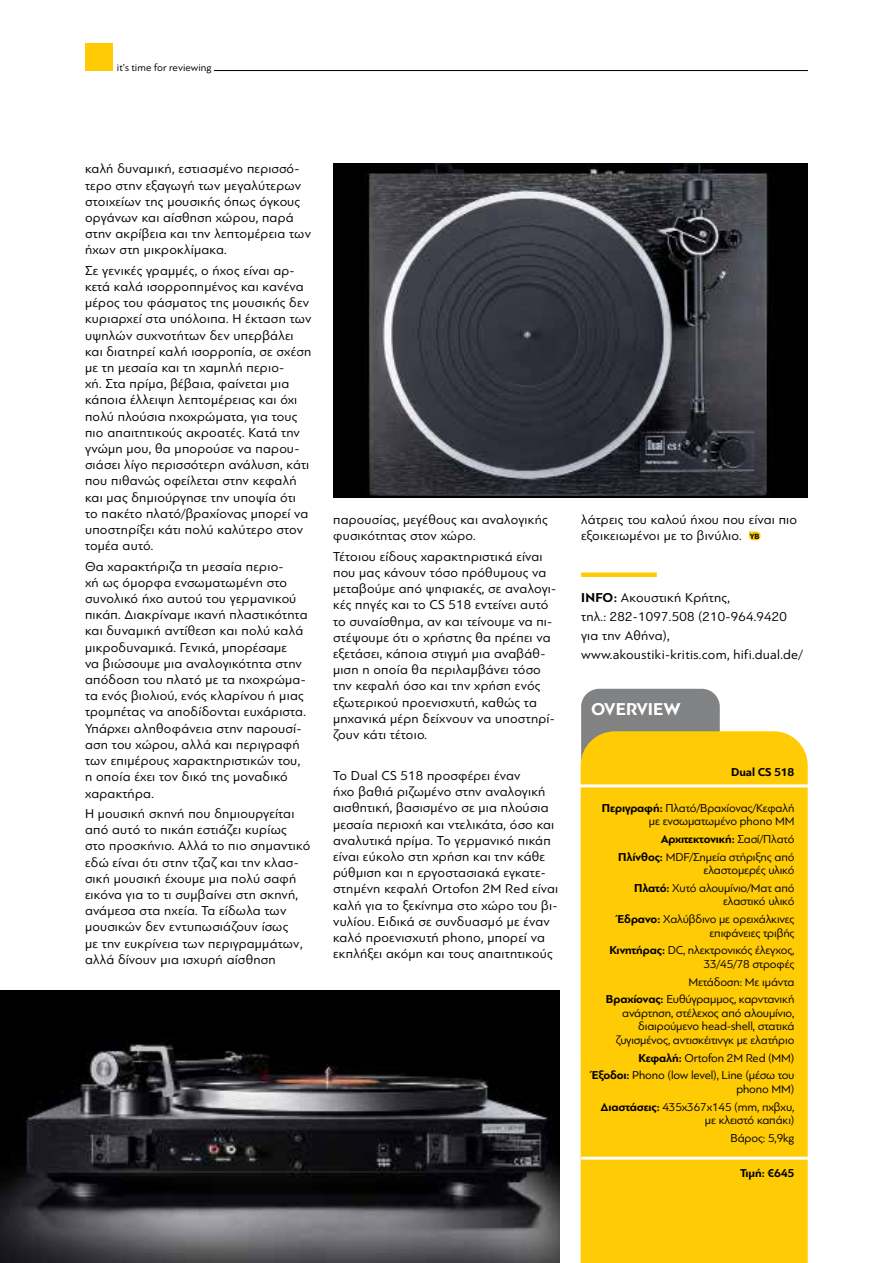
<style>
.page{position:relative;width:893px;height:1263px;background:#fff}
.page>*{position:absolute;margin:0;border:0;box-sizing:border-box;transform-origin:0 0}
.t1{font:700 18px "PF Bague Sans Pro";color:#fff}
.t2{font:13.5px/16.2px "PF Bague Sans Pro";letter-spacing:.02em;color:#000}
.t3{font:12px/17.7px "PF Bague Sans Pro";letter-spacing:-.01em;color:#000;text-align:right}
.t4{font:700 12px "PF Bague Sans Pro";letter-spacing:-.01em;color:#000}
.t5{font:10.5px "PF Bague Sans Pro";color:#000}
.s1{font-weight:700;font-size:7.95px}
.s2{font-weight:700}
</style>
<div class="page">
<hr style="left:214px;top:70px;width:594px;height:1px;background:#000">
<div style="left:85px;top:43px;width:27px;height:28px;background:#ffcb05"></div>
<svg style="left:749px;top:531px;width:12px;height:9px"></svg>
<div style="left:581px;top:572px;width:76px;height:5px;background:#ffcb05"></div>
<div style="left:581px;top:689px;width:139px;height:145px;background:#808284;border-radius:18px"></div>
<div style="left:581px;top:731px;width:227px;height:532px;background:#ffcb05"></div>
<hr style="left:572px;top:784px;width:244px;height:3px;background:#fff">
<hr style="left:581px;top:1157px;width:238px;height:3px;background:#fff">
<img style="left:333px;top:164px;width:475px;height:333px">
<img style="left:0;top:991px;width:560px;height:272px">
<p class="t5" style="left:117px;top:64px;width:96px">it’s time for reviewing</p>
<p class="t2" style="left:85px;top:161px;width:228px">καλή δυναμική, εστιασμένο περισσό&shy;τερο στην εξαγωγή των μεγαλύτερων στοιχείων της μουσικής όπως όγκους οργάνων και αίσθηση χώρου, παρά στην ακρίβεια και την λεπτομέρεια των ήχων στη μικροκλίμακα.</p>
<p class="t2" style="left:85px;top:262px;width:228px">Σε γενικές γραμμές, ο ήχος είναι αρ&shy;κετά καλά ισορροπημένος και κανένα μέρος του φάσματος της μουσικής δεν κυριαρχεί στα υπόλοιπα. Η έκταση των υψηλών συχνοτήτων δεν υπερβάλει και διατηρεί καλή ισορροπία, σε σχέση με τη μεσαία και τη χαμηλή περιο-<br>χή. Στα πρίμα, βέβαια, φαίνεται μια κάποια έλλειψη λεπτομέρειας και όχι πολύ πλούσια ηχοχρώματα, για τους πιο απαιτητικούς ακροατές. Κατά την γνώμη μου, θα μπορούσε να παρου&shy;σιάσει λίγο περισσότερη ανάλυση, κάτι που πιθανώς οφείλεται στην κεφαλή και μας δημιούργησε την υποψία ότι το πακέτο πλατό/βραχίονας μπορεί να υποστηρίξει κάτι πολύ καλύτερο στον τομέα αυτό.</p>
<p class="t2" style="left:85px;top:558px;width:224px">Θα χαρακτήριζα τη μεσαία περιο-<br>χή ως όμορφα ενσωματωμένη στο συνολικό ήχο αυτού του γερμανικού πικάπ. Διακρίναμε ικανή πλαστικότητα και δυναμική αντίθεση και πολύ καλά μικροδυναμικά. Γενικά, μπορέσαμε<br>να βιώσουμε μια αναλογικότητα στην απόδοση του πλατό με τα ηχοχρώμα&shy;τα ενός βιολιού, ενός κλαρίνου ή μιας τρομπέτας να αποδίδονται ευχάριστα.<br>Υπάρχει αληθοφάνεια στην παρουσί&shy;αση του χώρου, αλλά και περιγραφή των επιμέρους χαρακτηριστικών του, η οποία έχει τον δικό της μοναδικό χαρακτήρα.</p>
<p class="t2" style="left:85px;top:805px;width:227px">Η μουσική σκηνή που δημιουργείται από αυτό το πικάπ εστιάζει κυρίως στο προσκήνιο. Αλλά το πιο σημαντικό εδώ είναι ότι στην τζαζ και την κλασ&shy;σική μουσική έχουμε μια πολύ σαφή εικόνα για το τι συμβαίνει στη σκηνή, ανάμεσα στα ηχεία. Τα είδωλα των μουσικών δεν εντυπωσιάζουν ίσως<br>με την ευκρίνεια των περιγραμμάτων, αλλά δίνουν μια ισχυρή αίσθηση</p>
<p class="t2" style="left:333px;top:512px;width:216px">παρουσίας, μεγέθους και αναλογικής φυσικότητας στον χώρο.</p>
<p class="t2" style="left:333px;top:548px;width:225px">Τέτοιου είδους χαρακτηριστικά είναι που μας κάνουν τόσο πρόθυμους να μεταβούμε από ψηφιακές, σε αναλογι&shy;κές πηγές και το CS 518 εντείνει αυτό το συναίσθημα, αν και τείνουμε να πι&shy;στέψουμε ότι ο χρήστης θα πρέπει να εξετάσει, κάποια στιγμή μια αναβάθ&shy;μιση η οποία θα περιλαμβάνει τόσο την κεφαλή όσο και την χρήση ενός εξωτερικού προενισχυτή, καθώς τα μηχανικά μέρη δείχνουν να υποστηρί&shy;ζουν κάτι τέτοιο.</p>
<p class="t2" style="left:333px;top:767px;width:227px">Το Dual CS 518 προσφέρει έναν<br>ήχο βαθιά ριζωμένο στην αναλογική αισθητική, βασισμένο σε μια πλούσια μεσαία περιοχή και ντελικάτα, όσο και αναλυτικά πρίμα. Το γερμανικό πικάπ είναι εύκολο στη χρήση και την κάθε ρύθμιση και η εργοστασιακά εγκατε&shy;στημένη κεφαλή Ortofon 2M Red είναι καλή για το ξεκίνημα στο χώρο του βι&shy;νυλίου. Ειδικά σε συνδυασμό με έναν καλό προενισχυτή phono, μπορεί να εκπλήξει ακόμη και τους απαιτητικούς</p>
<p class="t2" style="left:581px;top:512px;width:218px">λάτρεις του καλού ήχου που είναι πιο εξοικειωμένοι με το βινύλιο. <span class="s1">ΥΒ</span></p>
<p class="t2" style="left:581px;top:588px;width:223px;line-height:19px"><span class="s2">INFO:</span> Ακουστική Κρήτης,<br>τηλ.: 282-1097.508 (210-964.9420 για την Αθήνα), www.akoustiki-kritis.com, hifi.dual.de/</p>
<h1 class="t1" style="left:591px;top:702px;width:91px">OVERVIEW</h1>
<p class="t4" style="left:731px;top:767px;width:65px">Dual CS 518</p>
<p class="t3" style="left:602px;top:801px;width:194px;line-height:13.5px"><span class="s2">Περιγραφή:</span> Πλατό/Βραχίονας/Κεφαλή με ενσωματωμένο phono MM</p>
<p class="t3" style="left:618px;top:830px;width:178px"><span class="s2">Αρχιτεκτονική:</span> Σασί/Πλατό<br><span class="s2">Πλίνθος:</span> MDF/Σημεία στήριξης από</p>
<p class="t3" style="left:634px;top:861px;width:162px">ελαστομερές υλικό<br><span class="s2">Πλατό:</span> Χυτό αλουμίνιο/Ματ από</p>
<p class="t3" style="left:618px;top:892px;width:178px">ελαστικό υλικό<br><span class="s2">Έδρανο:</span> Χαλύβδινο με ορειχάλκινες</p>
<p class="t3" style="left:609px;top:924px;width:187px">επιφάνειες τριβής<br><span class="s2">Κινητήρας:</span> DC, ηλεκτρονικός έλεγχος,</p>
<p class="t3" style="left:606px;top:955px;width:190px">33/45/78 στροφές<br>Μετάδοση: Με ιμάντα<br><span class="s2">Βραχίονας:</span> Ευθύγραμμος, καρντανική</p>
<p class="t3" style="left:616px;top:1006px;width:180px;line-height:13.5px">ανάρτηση, στέλεχος από αλουμίνιο, διαιρούμενο head-shell, στατικά ζυγισμένος, αντισκέιτινγκ με ελατήριο</p>
<p class="t3" style="left:592px;top:1049px;width:204px"><span class="s2">Κεφαλή:</span> Ortofon 2M Red (ΜΜ)<br><span class="s2">Έξοδοι:</span> Phono (low level), Line (μέσω του</p>
<p class="t3" style="left:601px;top:1080px;width:195px">phono MM)<br><span class="s2">Διαστάσεις:</span> 435x367x145 (mm, πxβxυ,</p>
<p class="t3" style="left:705px;top:1111px;width:91px">με κλειστό καπάκι)<br>Βάρος: 5,9kg</p>
<p class="t4" style="left:740px;top:1166px;width:56px">Τιμή: €645</p>
</div>
